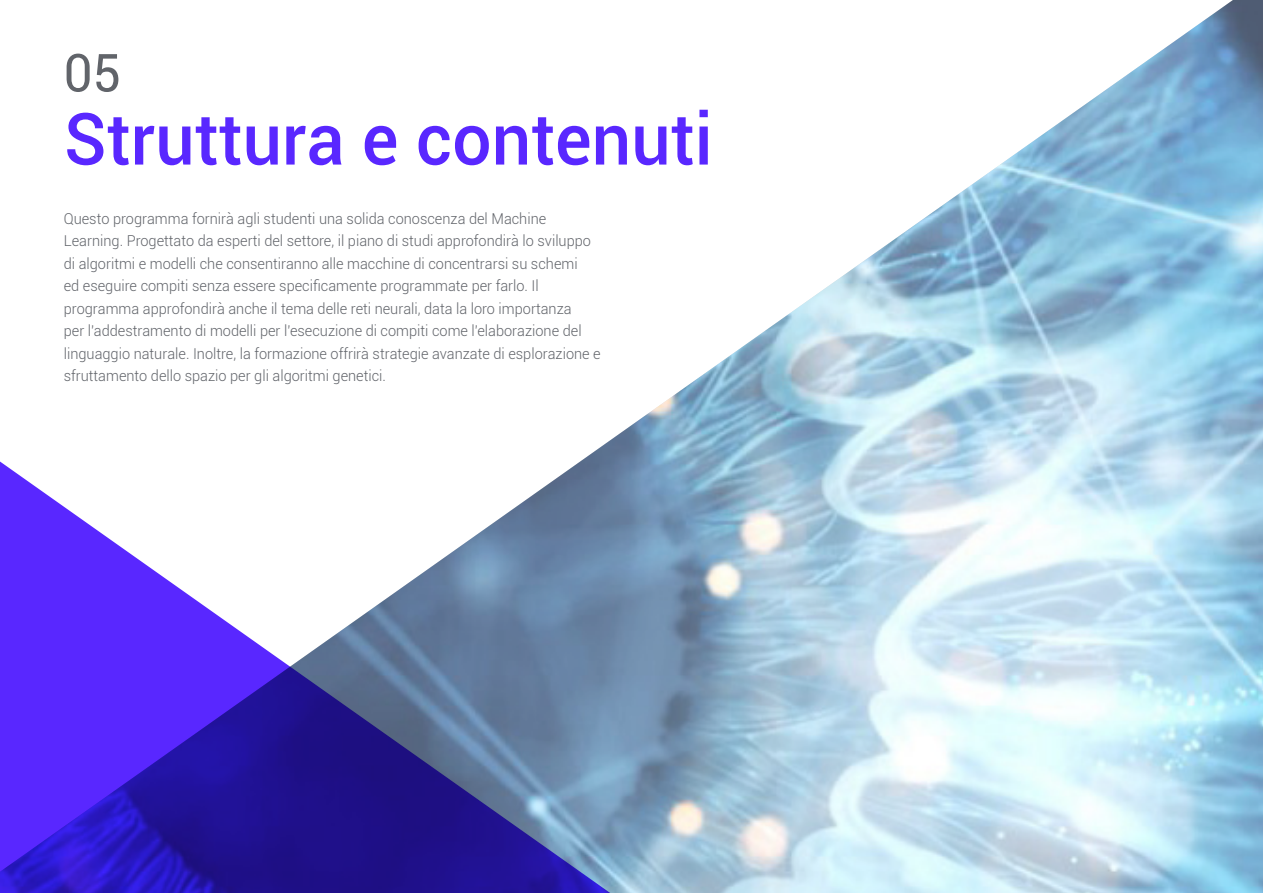
<style>
.page{position:relative;width:1263px;height:893px;background:#fff}
.page>*{position:absolute;margin:0;border:0;box-sizing:border-box;transform-origin:0 0}
.t1{font:500 72px "Roboto";color:#5927ff}
.t2{font:52.5px "Roboto";color:#61646a}
.t3{font:300 15px/22.5px "Roboto";color:#61646a}
</style>
<div class="page">
<img style="left:602px;top:0;width:661px;height:893px">
<svg style="left:0;top:446px;width:640px;height:447px"></svg>
<h2 class="t2" style="left:64px;top:36px;width:59px">05</h2>
<h1 class="t1" style="left:64px;top:88px;width:650px">Struttura e contenuti</h1>
<p class="t3" style="left:64px;top:207px;width:538px">Questo programma fornirà agli studenti una solida conoscenza del Machine Learning. Progettato da esperti del settore, il piano di studi approfondirà lo sviluppo di algoritmi e modelli che consentiranno alle macchine di concentrarsi su schemi<br>ed eseguire compiti senza essere specificamente programmate per farlo. Il programma approfondirà anche il tema delle reti neurali, data la loro importanza<br>per l'addestramento di modelli per l'esecuzione di compiti come l'elaborazione del linguaggio naturale. Inoltre, la formazione offrirà strategie avanzate di esplorazione e sfruttamento dello spazio per gli algoritmi genetici.</p>
</div>
